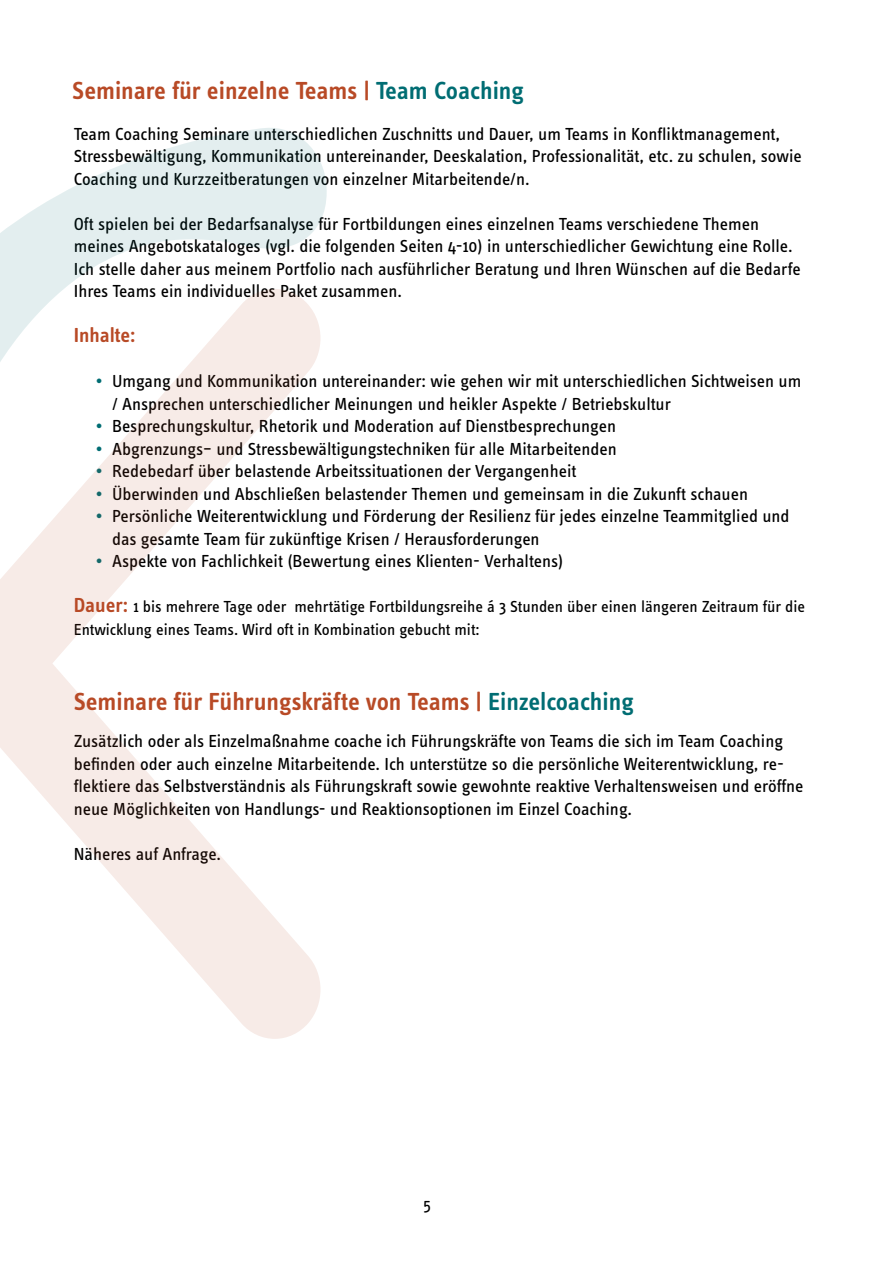
<style>
.page{position:relative;width:893px;height:1263px;background:#fff}
.page>*{position:absolute;margin:0;border:0;box-sizing:border-box;transform-origin:0 0}
.t1{font:600 25.5px "Info Text";color:#b84a26}
.t2{font:600 21px "Info Text";letter-spacing:-.005em;color:#b84a26}
.t3{font:18px/22.5px "Info Text";color:#000}
.t4{font:16.5px/22.5px "Info Text";color:#000}
.s1{color:#006d73}
.s2{font-weight:600;font-size:21px;color:#b84a26}
</style>
<div class="page">
<svg style="left:0;top:128px;width:327px;height:911px"></svg>
<h1 class="t1" style="left:72px;top:75px;width:453px">Seminare für einzelne Teams | <span class="s1">Team Coaching</span></h1>
<p class="t3" style="left:74px;top:123px;width:730px">Team Coaching Seminare unterschiedlichen Zuschnitts und Dauer, um Teams in Konfliktmanagement,<br>Stressbewältigung, Kommunikation untereinander, Deeskalation, Professionalität, etc. zu schulen, sowie<br>Coaching und Kurzzeitberatungen von einzelner Mitarbeitende/n.</p>
<p class="t3" style="left:74px;top:213px;width:728px">Oft spielen bei der Bedarfsanalyse für Fortbildungen eines einzelnen Teams verschiedene Themen meines Angebotskataloges (vgl. die folgenden Seiten 4-10) in unterschiedlicher Gewichtung eine Rolle.<br>Ich stelle daher aus meinem Portfolio nach ausführlicher Beratung und Ihren Wünschen auf die Bedarfe Ihres Teams ein individuelles Paket zusammen.</p>
<p class="t2" style="left:74px;top:323px;width:63px">Inhalte:</p>
<p class="t3" style="left:112px;top:370px;width:691px;text-indent:-16px"><span class="s1">•</span> Umgang und Kommunikation untereinander: wie gehen wir mit unterschiedlichen Sichtweisen um / Ansprechen unterschiedlicher Meinungen und heikler Aspekte / Betriebskultur</p>
<p class="t3" style="left:96px;top:415px;width:522px"><span class="s1">•</span> Besprechungskultur, Rhetorik und Moderation auf Dienstbesprechungen</p>
<p class="t3" style="left:96px;top:438px;width:522px"><span class="s1">•</span> Abgrenzungs– und Stressbewältigungstechniken für alle Mitarbeitenden</p>
<p class="t3" style="left:96px;top:460px;width:482px"><span class="s1">•</span> Redebedarf über belastende Arbeitssituationen der Vergangenheit</p>
<p class="t3" style="left:96px;top:483px;width:654px"><span class="s1">•</span> Überwinden und Abschließen belastender Themen und gemeinsam in die Zukunft schauen</p>
<p class="t3" style="left:112px;top:505px;width:679px;text-indent:-16px"><span class="s1">•</span> Persönliche Weiterentwicklung und Förderung der Resilienz für jedes einzelne Teammitglied und das gesamte Team für zukünftige Krisen / Herausforderungen</p>
<p class="t3" style="left:96px;top:550px;width:469px"><span class="s1">•</span> Aspekte von Fachlichkeit (Bewertung eines Klienten- Verhaltens)</p>
<p class="t4" style="left:74px;top:596px;width:733px"><span class="s2">Dauer:</span> 1 bis mehrere Tage oder mehrtätige Fortbildungsreihe á 3 Stunden über einen längeren Zeitraum für die<br>Entwicklung eines Teams. Wird oft in Kombination gebucht mit:</p>
<h1 class="t1" style="left:74px;top:687px;width:562px">Seminare für Führungskräfte von Teams | <span class="s1">Einzelcoaching</span></h1>
<p class="t3" style="left:74px;top:730px;width:731px">Zusätzlich oder als Einzelmaßnahme coache ich Führungskräfte von Teams die sich im Team Coaching befinden oder auch einzelne Mitarbeitende. Ich unterstütze so die persönliche Weiterentwicklung, re&shy;flektiere das Selbstverständnis als Führungskraft sowie gewohnte reaktive Verhaltensweisen und eröffne neue Möglichkeiten von Handlungs- und Reaktionsoptionen im Einzel Coaching.</p>
<p class="t3" style="left:74px;top:843px;width:149px">Näheres auf Anfrage.</p>
<p class="t4" style="left:423px;top:1193px;width:9px">5</p>
</div>
